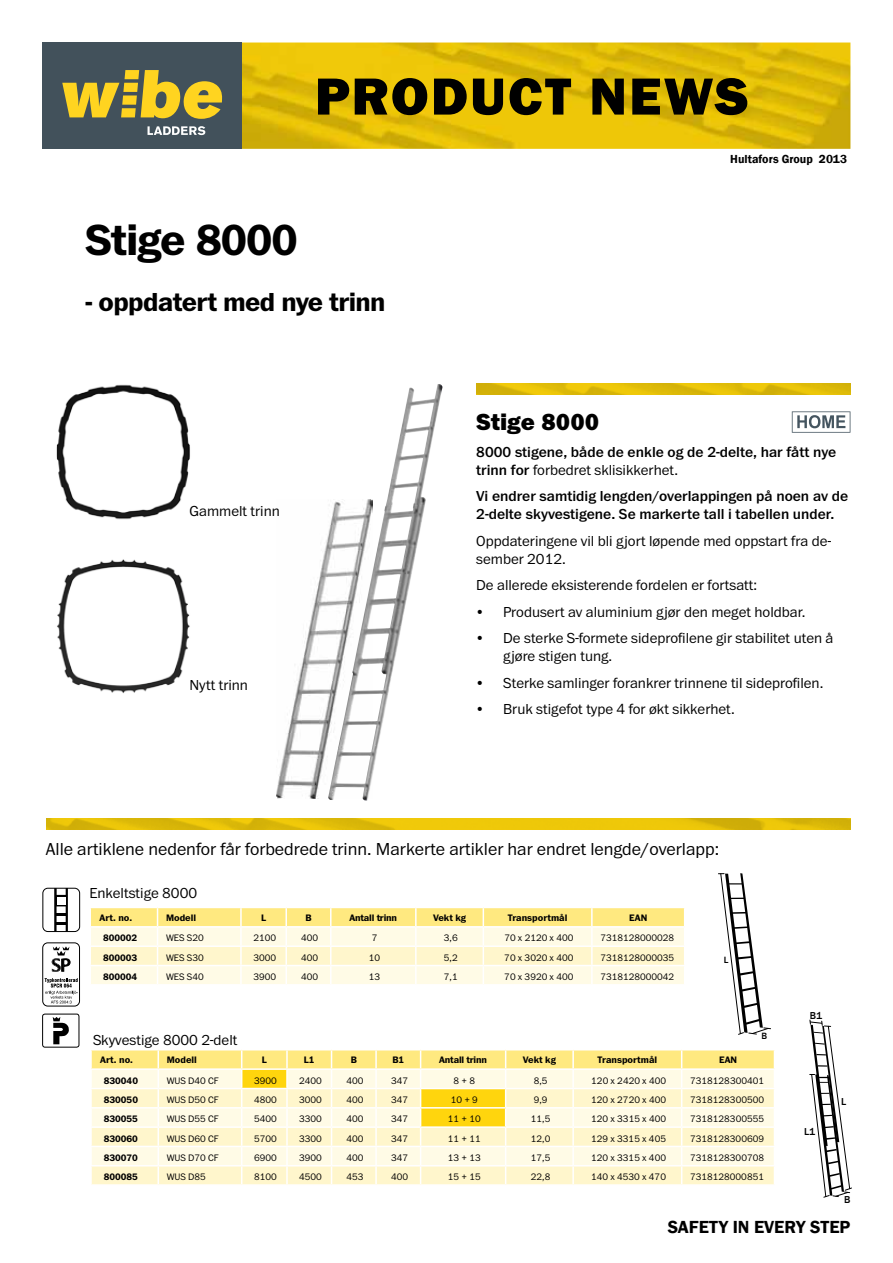
<style>
.page{position:relative;width:893px;height:1263px;background:#fff}
.page>*{position:absolute;margin:0;border:0;box-sizing:border-box;transform-origin:0 0}
.t1{font:800 54px "Franklin Gothic";letter-spacing:.035em;color:#000}
.t2{font:700 45px "Franklin ITC Pro";letter-spacing:-.02em;color:#000}
.t3{font:700 27px "Franklin ITC Pro";letter-spacing:-.025em;color:#000}
.t4{font:900 24px "Franklin ITC Pro";color:#000}
.t5{font:300 18px "Franklin ITC Pro";color:#000}
.t6{font:600 18px "Franklin Gothic";color:#000}
.t7{font:300 15px/18px "Franklin ITC Pro";color:#000}
.t8{font:500 15px/18px "Franklin ITC Pro";color:#000}
.t9{font:600 12px "Franklin Gothic";color:#000}
.t10{font:500 10.35px "Franklin Gothic";color:#000}
.t11{font:300 9.75px "Franklin ITC Pro";color:#000}
.t12{font:700 9.75px "Franklin ITC Pro";color:#000}
.t13{font:700 9.75px "Franklin ITC Pro";letter-spacing:-.02em;color:#000}
.t14{font:500 9.3px "Franklin Gothic";color:#000}
.s1{font-weight:300}
</style>
<div class="page">
<img style="left:242px;top:43px;width:608px;height:106px">
<div style="left:43px;top:43px;width:199px;height:106px;background:#42515b"></div>
<svg style="left:62px;top:70px;width:161px;height:49px"></svg>
<svg style="left:148px;top:126px;width:57px;height:9px"></svg>
<img style="left:47px;top:819px;width:803px;height:10px">
<img style="left:476px;top:384px;width:374px;height:10px">
<img style="left:276px;top:536px;width:52px;height:262px">
<svg style="left:792px;top:411px;width:58px;height:22px"></svg>
<svg style="left:809px;top:1019px;width:43px;height:179px"></svg>
<svg style="left:718px;top:873px;width:53px;height:162px"></svg>
<svg style="left:42px;top:887px;width:38px;height:120px"></svg>
<svg style="left:53px;top:1017px;width:16px;height:27px"></svg>
<div style="left:42px;top:1014px;width:37px;height:33px;border:1px solid #000;border-radius:2px"></div>
<img style="left:328px;top:384px;width:114px;height:416px">
<svg style="left:90px;top:907px;width:595px;height:77px;background:#fff6cb"></svg>
<svg style="left:92px;top:1050px;width:683px;height:134px;background:#fff5c8"></svg>
<hr style="left:421px;top:1126px;width:85px;height:2px;background:#fff">
<img style="left:56px;top:384px;width:134px;height:310px">
<h1 class="t1" style="left:315px;top:61px;width:435px">PRODUCT NEWS</h1>
<p class="t9" style="left:730px;top:151px;width:118px">Hultafors Group 2013</p>
<h2 class="t2" style="left:85px;top:214px;width:214px">Stige 8000</h2>
<h3 class="t3" style="left:85px;top:286px;width:302px">- oppdatert med nye trinn</h3>
<h3 class="t7" style="left:189px;top:502px;width:92px">Gammelt trinn</h3>
<h3 class="t7" style="left:189px;top:676px;width:60px">Nytt trinn</h3>
<h3 class="t4" style="left:476px;top:408px;width:124px">Stige 8000</h3>
<h3 class="t8" style="left:476px;top:443px;width:362px">8000 stigene, både de enkle og de 2-delte, har fått nye trinn for <span class="s1">forbedret sklisikkerhet.</span></h3>
<h3 class="t8" style="left:476px;top:488px;width:373px">Vi endrer samtidig lengden/overlappingen på noen av de<br>2-delte skyvestigene. Se markerte tall i tabellen under.</h3>
<h3 class="t7" style="left:476px;top:532px;width:356px">Oppdateringene vil bli gjort løpende med oppstart fra de&shy;sember 2012.</h3>
<h3 class="t7" style="left:476px;top:577px;width:282px">De allerede eksisterende fordelen er fortsatt:</h3>
<h3 class="t7" style="left:476px;top:603px;width:331px">• Produsert av aluminium gjør den meget holdbar.</h3>
<h3 class="t7" style="left:503px;top:630px;width:332px;text-indent:-27px">• De sterke S-formete sideprofilene gir stabilitet uten å gjøre stigen tung.</h3>
<h3 class="t7" style="left:476px;top:674px;width:349px">• Sterke samlinger forankrer trinnene til sideprofilen.</h3>
<h3 class="t7" style="left:476px;top:701px;width:260px">• Bruk stigefot type 4 for økt sikkerhet.</h3>
<h3 class="t5" style="left:46px;top:840px;width:675px">Alle artiklene nedenfor får forbedrede trinn. Markerte artikler har endret lengde/overlapp:</h3>
<h3 class="t7" style="left:90px;top:885px;width:109px">Enkeltstige 8000</h3>
<p class="t12" style="left:100px;top:912px;width:34px">Art. no.</p>
<p class="t12" style="left:166px;top:912px;width:32px">Modell</p>
<p class="t12" style="left:261px;top:912px;width:7px">L</p>
<p class="t12" style="left:305px;top:912px;width:8px">B</p>
<p class="t13" style="left:349px;top:912px;width:49px">Antall trinn</p>
<p class="t12" style="left:433px;top:912px;width:35px">Vekt kg</p>
<p class="t12" style="left:508px;top:912px;width:61px">Transportmål</p>
<p class="t12" style="left:629px;top:912px;width:20px">EAN</p>
<p class="t12" style="left:103px;top:932px;width:36px">800002</p>
<p class="t11" style="left:166px;top:933px;width:39px">WES S20</p>
<p class="t11" style="left:253px;top:933px;width:24px">2100</p>
<p class="t11" style="left:301px;top:933px;width:19px">400</p>
<p class="t11" style="left:372px;top:933px;width:7px">7</p>
<p class="t11" style="left:444px;top:933px;width:15px">3,6</p>
<p class="t11" style="left:504px;top:933px;width:71px">70 x 2120 x 400</p>
<p class="t11" style="left:600px;top:933px;width:75px">7318128000028</p>
<p class="t12" style="left:103px;top:952px;width:36px">800003</p>
<p class="t11" style="left:166px;top:952px;width:39px">WES S30</p>
<p class="t11" style="left:253px;top:952px;width:24px">3000</p>
<p class="t11" style="left:301px;top:952px;width:19px">400</p>
<p class="t11" style="left:369px;top:952px;width:13px">10</p>
<p class="t11" style="left:444px;top:952px;width:15px">5,2</p>
<p class="t11" style="left:504px;top:952px;width:71px">70 x 3020 x 400</p>
<p class="t11" style="left:600px;top:952px;width:75px">7318128000035</p>
<p class="t12" style="left:103px;top:971px;width:36px">800004</p>
<p class="t11" style="left:166px;top:972px;width:39px">WES S40</p>
<p class="t11" style="left:253px;top:972px;width:24px">3900</p>
<p class="t11" style="left:301px;top:972px;width:19px">400</p>
<p class="t11" style="left:369px;top:972px;width:13px">13</p>
<p class="t11" style="left:444px;top:972px;width:15px">7,1</p>
<p class="t11" style="left:504px;top:972px;width:71px">70 x 3920 x 400</p>
<p class="t11" style="left:600px;top:972px;width:75px">7318128000042</p>
<h3 class="t7" style="left:93px;top:1031px;width:146px">Skyvestige 8000 2-delt</h3>
<p class="t14" style="left:724px;top:954px;width:6px">L</p>
<p class="t14" style="left:761px;top:1030px;width:7px">B</p>
<p class="t12" style="left:100px;top:1054px;width:34px">Art. no.</p>
<p class="t12" style="left:167px;top:1054px;width:32px">Modell</p>
<p class="t12" style="left:262px;top:1054px;width:7px">L</p>
<p class="t12" style="left:304px;top:1054px;width:12px">L1</p>
<p class="t12" style="left:351px;top:1054px;width:8px">B</p>
<p class="t12" style="left:392px;top:1054px;width:13px">B1</p>
<p class="t13" style="left:439px;top:1054px;width:49px">Antall trinn</p>
<p class="t12" style="left:523px;top:1054px;width:35px">Vekt kg</p>
<p class="t12" style="left:598px;top:1054px;width:61px">Transportmål</p>
<p class="t12" style="left:719px;top:1054px;width:20px">EAN</p>
<p class="t12" style="left:104px;top:1075px;width:36px">830040</p>
<p class="t11" style="left:167px;top:1075px;width:53px">WUS D40 CF</p>
<p class="t11" style="left:254px;top:1075px;width:24px">3900</p>
<p class="t11" style="left:299px;top:1075px;width:24px">2400</p>
<p class="t11" style="left:347px;top:1075px;width:19px">400</p>
<p class="t11" style="left:391px;top:1075px;width:19px">347</p>
<p class="t11" style="left:454px;top:1075px;width:23px">8 + 8</p>
<p class="t11" style="left:534px;top:1075px;width:15px">8,5</p>
<p class="t11" style="left:591px;top:1075px;width:76px">120 x 2420 x 400</p>
<p class="t11" style="left:690px;top:1075px;width:75px">7318128300401</p>
<p class="t12" style="left:104px;top:1094px;width:36px">830050</p>
<p class="t11" style="left:167px;top:1095px;width:53px">WUS D50 CF</p>
<p class="t11" style="left:254px;top:1095px;width:24px">4800</p>
<p class="t11" style="left:299px;top:1095px;width:24px">3000</p>
<p class="t11" style="left:347px;top:1095px;width:19px">400</p>
<p class="t11" style="left:391px;top:1095px;width:19px">347</p>
<p class="t11" style="left:451px;top:1095px;width:29px">10 + 9</p>
<p class="t11" style="left:534px;top:1095px;width:15px">9,9</p>
<p class="t11" style="left:591px;top:1095px;width:76px">120 x 2720 x 400</p>
<p class="t11" style="left:690px;top:1095px;width:75px">7318128300500</p>
<p class="t12" style="left:104px;top:1113px;width:36px">830055</p>
<p class="t11" style="left:167px;top:1114px;width:53px">WUS D55 CF</p>
<p class="t11" style="left:254px;top:1114px;width:24px">5400</p>
<p class="t11" style="left:299px;top:1114px;width:24px">3300</p>
<p class="t11" style="left:346px;top:1114px;width:19px">400</p>
<p class="t11" style="left:391px;top:1114px;width:19px">347</p>
<p class="t11" style="left:448px;top:1114px;width:34px">11 + 10</p>
<p class="t11" style="left:531px;top:1114px;width:21px">11,5</p>
<p class="t11" style="left:591px;top:1114px;width:76px">120 x 3315 x 400</p>
<p class="t11" style="left:690px;top:1114px;width:75px">7318128300555</p>
<p class="t12" style="left:104px;top:1133px;width:36px">830060</p>
<p class="t11" style="left:167px;top:1133px;width:53px">WUS D60 CF</p>
<p class="t11" style="left:254px;top:1133px;width:24px">5700</p>
<p class="t11" style="left:299px;top:1133px;width:24px">3300</p>
<p class="t11" style="left:346px;top:1133px;width:19px">400</p>
<p class="t11" style="left:391px;top:1133px;width:19px">347</p>
<p class="t11" style="left:448px;top:1133px;width:34px">11 + 11</p>
<p class="t11" style="left:531px;top:1133px;width:21px">12,0</p>
<p class="t11" style="left:591px;top:1133px;width:76px">129 x 3315 x 405</p>
<p class="t11" style="left:690px;top:1133px;width:75px">7318128300609</p>
<p class="t12" style="left:104px;top:1152px;width:36px">830070</p>
<p class="t11" style="left:167px;top:1152px;width:53px">WUS D70 CF</p>
<p class="t11" style="left:254px;top:1152px;width:24px">6900</p>
<p class="t11" style="left:299px;top:1152px;width:24px">3900</p>
<p class="t11" style="left:346px;top:1152px;width:19px">400</p>
<p class="t11" style="left:391px;top:1152px;width:19px">347</p>
<p class="t11" style="left:448px;top:1152px;width:34px">13 + 13</p>
<p class="t11" style="left:531px;top:1152px;width:21px">17,5</p>
<p class="t11" style="left:591px;top:1152px;width:76px">120 x 3315 x 400</p>
<p class="t11" style="left:690px;top:1152px;width:75px">7318128300708</p>
<p class="t12" style="left:104px;top:1171px;width:36px">800085</p>
<p class="t11" style="left:167px;top:1172px;width:41px">WUS D85</p>
<p class="t11" style="left:254px;top:1172px;width:24px">8100</p>
<p class="t11" style="left:299px;top:1172px;width:24px">4500</p>
<p class="t11" style="left:346px;top:1172px;width:19px">453</p>
<p class="t11" style="left:391px;top:1172px;width:19px">400</p>
<p class="t11" style="left:448px;top:1172px;width:34px">15 + 15</p>
<p class="t11" style="left:531px;top:1172px;width:21px">22,8</p>
<p class="t11" style="left:591px;top:1172px;width:76px">140 x 4530 x 470</p>
<p class="t11" style="left:690px;top:1172px;width:75px">7318128000851</p>
<p class="t10" style="left:810px;top:1009px;width:14px">B1</p>
<p class="t10" style="left:804px;top:1125px;width:13px">L1</p>
<p class="t10" style="left:841px;top:1095px;width:7px">L</p>
<p class="t10" style="left:844px;top:1193px;width:8px">B</p>
<h3 class="t6" style="left:668px;top:1216px;width:184px">SAFETY IN EVERY STEP</h3>
</div>
